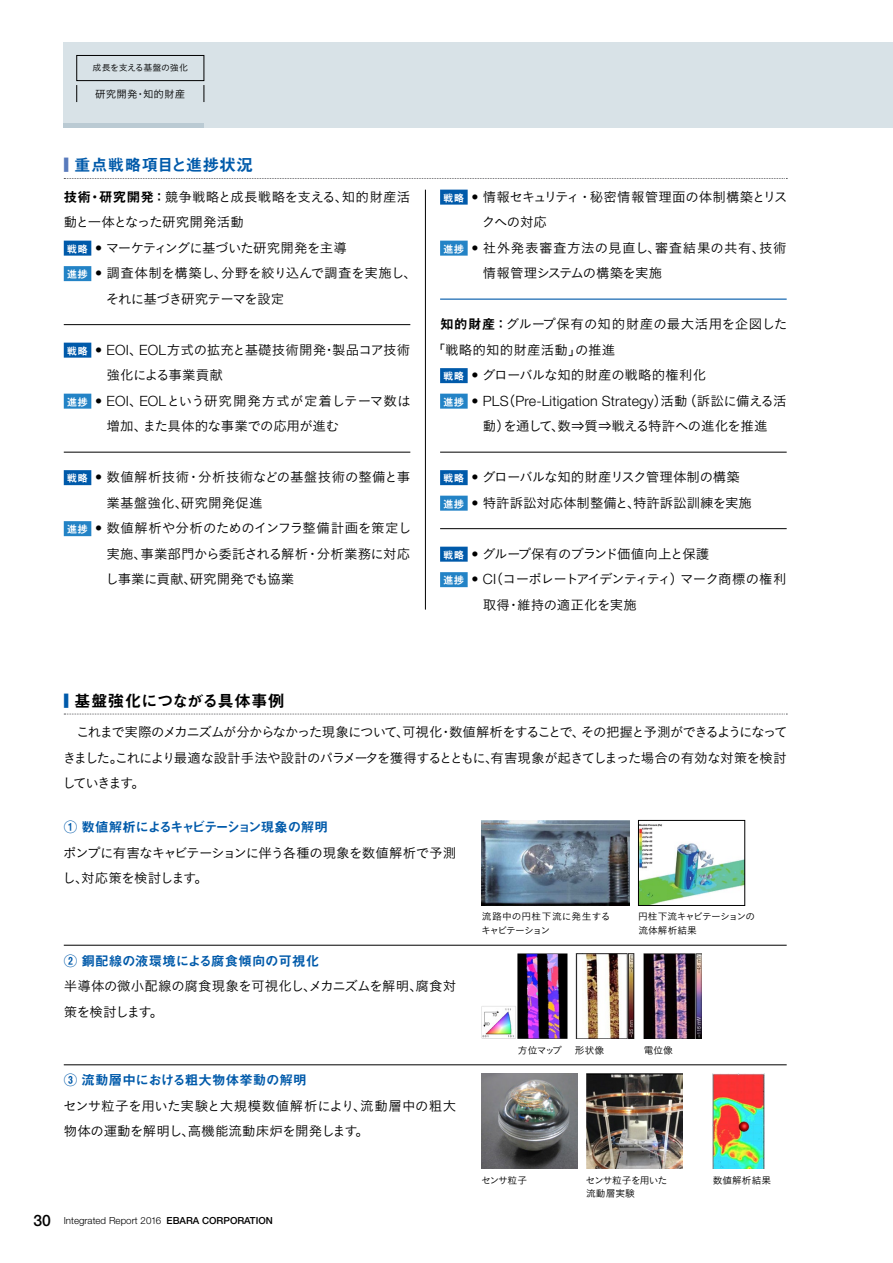
<style>
.page{position:relative;width:893px;height:1263px;background:#fff}
.page>*{position:absolute;margin:0;border:0;box-sizing:border-box;transform-origin:0 0}
.t1{font:16.5px "Midashi Go Pr 6 N MB31";letter-spacing:.01em;color:#000}
.t2{font:16.5px "Midashi Go Pr 6 N MB31";letter-spacing:.025em;color:#005aaa}
.t3{font:300 14.1px "Helvetica Neue LT Std";letter-spacing:.01em;color:#000}
.t4{font:13.5px/25.5px "Koburina Go Std N W3";letter-spacing:-.025em;color:#000}
.t5{font:13.5px/25.5px "Koburina Go Std N W3";letter-spacing:-.055em;color:#000}
.t6{font:13.5px/25.5px "Koburina Go Std N W3";letter-spacing:-.005em;color:#000}
.t7{font:13.5px "Koburina Go Std N W3";letter-spacing:.01em;color:#000}
.t8{font:13.5px "Koburina Go Std N W3";letter-spacing:.025em;color:#000}
.t9{font:13.5px "Koburina Go Std N W3";letter-spacing:.005em;color:#000}
.t10{font:13.5px "Koburina Go Std N W3";letter-spacing:-.08em;color:#000}
.t11{font:13.5px "Koburina Go Std N W3";letter-spacing:.02em;color:#000}
.t12{font:13.5px "Koburina Go Std N W3";letter-spacing:.04em;color:#000}
.t13{font:13.5px "Koburina Go Std N W3";letter-spacing:-.075em;color:#000}
.t14{font:13.5px "Midashi Go Pr 6 N MB31";letter-spacing:-.105em;color:#005aaa}
.t15{font:13.5px "Midashi Go Pr 6 N MB31";color:#005aaa}
.t16{font:13.5px "Midashi Go Pr 6 N MB31";letter-spacing:.01em;color:#005aaa}
.t17{font:13.5px "Koburina Go Std N W3";letter-spacing:-.05em;color:#000}
.t18{font:13.5px "Koburina Go Std N W3";letter-spacing:-.045em;color:#000}
.t19{font:10.5px "Koburina Go Std N W3";letter-spacing:.01em;color:#000}
.t20{font:9.75px/13.5px "Koburina Go Std N W3";letter-spacing:-.01em;color:#000}
.t21{font:300 9.75px "Helvetica Neue LT Std";color:#000}
.t22{font:9.75px/13.5px "Koburina Go Std N W3";letter-spacing:-.05em;color:#000}
.t23{font:9px "Koburina Go Std N W3";letter-spacing:-.035em;color:#000}
.s1{color:#587abc}
.s2{font-family:"Midashi Go Pr 6 N MB31"}
.s3{font-family:"Midashi Go Pr 6 N MB31";font-size:10.5px;color:#fff}
.s4{font-family:"Helvetica Neue LT Std";font-weight:300;font-size:14.1px}
.s5{font-family:"Midashi Go Pr 6 N MB31";font-weight:400;font-size:10.5px;color:#fff}
.s6{font-family:"Koburina Go Std N W3";font-weight:400;font-size:13.5px}
.s7{color:#005aaa}
.s8{font-weight:500;font-size:15.75px}
.s9{font-weight:500}
</style>
<div class="page">
<div style="left:64px;top:43px;width:829px;height:85px;background:#d8e2e7"></div>
<div style="left:64px;top:123px;width:140px;height:5px;background:#bacad3"></div>
<svg style="left:64px;top:178px;width:723px;height:1px"></svg>
<div style="left:64px;top:241px;width:27px;height:15px;background:#005aaa"></div>
<div style="left:64px;top:266px;width:27px;height:15px;background:#2383c6"></div>
<div style="left:64px;top:343px;width:27px;height:15px;background:#005aaa"></div>
<div style="left:64px;top:394px;width:27px;height:15px;background:#2383c6"></div>
<div style="left:64px;top:470px;width:27px;height:15px;background:#005aaa"></div>
<div style="left:64px;top:521px;width:27px;height:15px;background:#2383c6"></div>
<hr style="left:64px;top:324px;width:346px;height:1px;background:#000">
<hr style="left:64px;top:452px;width:346px;height:1px;background:#000">
<div style="left:440px;top:190px;width:28px;height:15px;background:#005aaa"></div>
<div style="left:440px;top:241px;width:28px;height:15px;background:#2383c6"></div>
<div style="left:440px;top:368px;width:28px;height:15px;background:#005aaa"></div>
<div style="left:440px;top:394px;width:28px;height:15px;background:#2383c6"></div>
<div style="left:440px;top:470px;width:28px;height:15px;background:#005aaa"></div>
<div style="left:440px;top:496px;width:28px;height:15px;background:#2383c6"></div>
<div style="left:440px;top:547px;width:28px;height:15px;background:#005aaa"></div>
<div style="left:440px;top:572px;width:28px;height:15px;background:#2383c6"></div>
<hr style="left:440px;top:299px;width:347px;height:1px;background:#005aaa">
<hr style="left:440px;top:452px;width:347px;height:1px;background:#000">
<hr style="left:440px;top:528px;width:347px;height:1px;background:#000">
<hr style="left:425px;top:190px;width:1px;height:420px;background:#000">
<svg style="left:64px;top:714px;width:723px;height:1px"></svg>
<img style="left:482px;top:820px;width:148px;height:85px">
<img style="left:482px;top:954px;width:220px;height:85px">
<img style="left:482px;top:1073px;width:96px;height:96px">
<img style="left:586px;top:1073px;width:96px;height:96px">
<img style="left:713px;top:1073px;width:52px;height:96px">
<img style="left:640px;top:824px;width:103px;height:80px">
<div style="left:638px;top:820px;width:107px;height:86px;border:1px solid #000"></div>
<hr style="left:64px;top:945px;width:723px;height:1px;background:#000">
<hr style="left:64px;top:1064px;width:723px;height:1px;background:#000">
<div style="left:77px;top:55px;width:127px;height:26px;border:1px solid #000"></div>
<svg style="left:76px;top:85px;width:1px;height:17px"></svg>
<svg style="left:204px;top:85px;width:1px;height:17px"></svg>
<p class="t23" style="left:93px;top:61px;width:97px">成長を支える基盤の強化</p>
<p class="t19" style="left:95px;top:86px;width:92px">研究開発・知的財産</p>
<p class="t2" style="left:64px;top:152px;width:191px"><span class="s1">■</span> 重点戦略項目と進捗状況</p>
<p class="t11" style="left:64px;top:186px;width:348px"><span class="s2">技術・研究開発：</span>競争戦略と成長戦略を支える、知的財産活</p>
<p class="t17" style="left:64px;top:212px;width:182px">動と一体となった研究開発活動</p>
<p class="t5" style="left:67px;top:235px;width:281px"><span class="s3">戦略</span> <span class="s4">•</span> マーケティングに基づいた研究開発を主導</p>
<p class="t4" style="left:67px;top:260px;width:352px"><span class="s3">進捗</span> <span class="s4">•</span> 調査体制を構築し、分野を絞り込んで調査を実施し、</p>
<p class="t5" style="left:106px;top:286px;width:180px">それに基づき研究テーマを設定</p>
<p class="t7" style="left:67px;top:339px;width:345px"><span class="s3">戦略</span> <span class="s4">• EOI</span>、<span class="s4">EOL</span>方式の拡充と基礎技術開発・製品コア技術</p>
<p class="t4" style="left:107px;top:362px;width:118px">強化による事業貢献</p>
<p class="t8" style="left:67px;top:390px;width:345px"><span class="s3">進捗</span> <span class="s4">• EOI</span>、<span class="s4">EOL</span>という研究開発方式が定着しテーマ数は</p>
<p class="t4" style="left:107px;top:413px;width:234px">増加、また具体的な事業での応用が進む</p>
<p class="t8" style="left:67px;top:467px;width:345px"><span class="s3">戦略</span> <span class="s4">•</span> 数値解析技術・分析技術などの基盤技術の整備と事</p>
<p class="t7" style="left:107px;top:492px;width:158px">業基盤強化、研究開発促進</p>
<p class="t4" style="left:67px;top:515px;width:346px"><span class="s3">進捗</span> <span class="s4">•</span> 数値解析や分析のためのインフラ整備計画を策定し</p>
<p class="t9" style="left:107px;top:543px;width:305px">実施、事業部門から委託される解析・分析業務に対応</p>
<p class="t4" style="left:105px;top:566px;width:191px">し事業に貢献、研究開発でも協業</p>
<p class="t4" style="left:443px;top:184px;width:346px"><span class="s3">戦略</span> <span class="s4">•</span> 情報セキュリティ・秘密情報管理面の体制構築とリス</p>
<p class="t4" style="left:482px;top:209px;width:67px">クへの対応</p>
<p class="t12" style="left:443px;top:237px;width:345px"><span class="s3">進捗</span> <span class="s4">•</span> 社外発表審査方法の見直し、審査結果の共有、技術</p>
<p class="t18" style="left:483px;top:263px;width:181px">情報管理システムの構築を実施</p>
<p class="t9" style="left:440px;top:314px;width:349px"><span class="s2">知的財産：</span>グループ保有の知的財産の最大活用を企図した</p>
<p class="t7" style="left:432px;top:339px;width:185px">「戦略的知的財産活動」の推進</p>
<p class="t6" style="left:443px;top:362px;width:264px"><span class="s3">戦略</span> <span class="s4">•</span> グローバルな知的財産の戦略的権利化</p>
<p class="t3" style="left:443px;top:392px;width:345px"><span class="s5">進捗</span> • PLS<span class="s6">（</span>Pre-Litigation Strategy<span class="s6">）活動（訴訟に備える活</span></p>
<p class="t5" style="left:483px;top:413px;width:286px">動）を通して、数⇒質⇒戦える特許への進化を推進</p>
<p class="t4" style="left:443px;top:464px;width:310px"><span class="s3">戦略</span> <span class="s4">•</span> グローバルな知的財産リスク管理体制の構築<span class="s3">進捗</span> <span class="s4">•</span> 特許訴訟対応体制整備と、特許訴訟訓練を実施</p>
<p class="t13" style="left:443px;top:543px;width:268px"><span class="s3">戦略</span> <span class="s4">•</span> グループ保有のブランド価値向上と保護</p>
<p class="t10" style="left:443px;top:569px;width:345px"><span class="s3">進捗</span> <span class="s4">• CI</span>（コーポレートアイデンティティ）マーク商標の権利</p>
<p class="t7" style="left:483px;top:594px;width:156px">取得・維持の適正化を実施</p>
<p class="t1" style="left:64px;top:687px;width:222px"><span class="s7">■</span> 基盤強化につながる具体事例</p>
<p class="t4" style="left:62px;top:719px;width:727px;text-align:justify">　これまで実際のメカニズムが分からなかった現象について、可視化・数値解析をすることで、その把握と予測ができるようになってきました。これにより最適な設計手法や設計のパラメータを獲得するとともに、有害現象が起きてしまった場合の有効な対策を検討していきます。</p>
<p class="t14" style="left:64px;top:816px;width:266px">① 数値解析によるキャビテーション現象の解明</p>
<p class="t5" style="left:62px;top:840px;width:395px">ポンプに有害なキャビテーションに伴う各種の現象を数値解析で予測し、対応策を検討します。</p>
<p class="t15" style="left:64px;top:950px;width:257px">② 銅配線の液環境による腐食傾向の可視化</p>
<p class="t4" style="left:64px;top:973px;width:394px">半導体の微小配線の腐食現象を可視化し、メカニズムを解明、腐食対策を検討します。</p>
<p class="t16" style="left:64px;top:1069px;width:244px">③ 流動層中における粗大物体挙動の解明</p>
<p class="t6" style="left:63px;top:1093px;width:394px">センサ粒子を用いた実験と大規模数値解析により、流動層中の粗大物体の運動を解明し、高機能流動床炉を開発します。</p>
<p class="t21" style="left:34px;top:1214px;width:241px"><span class="s8">30</span> Integrated Report 2016 <span class="s9">EBARA CORPORATION</span></p>
<p class="t20" style="left:481px;top:910px;width:131px">流路中の円柱下流に発生するキャビテーション</p>
<p class="t22" style="left:638px;top:910px;width:118px">円柱下流キャビテーションの流体解析結果</p>
<p class="t20" style="left:518px;top:1043px;width:45px">方位マップ</p>
<p class="t20" style="left:575px;top:1043px;width:31px">形状像</p>
<p class="t20" style="left:644px;top:1043px;width:31px">電位像</p>
<p class="t20" style="left:481px;top:1173px;width:47px">センサ粒子</p>
<p class="t22" style="left:586px;top:1173px;width:83px">センサ粒子を用いた流動層実験</p>
<p class="t20" style="left:713px;top:1173px;width:60px">数値解析結果</p>
</div>
